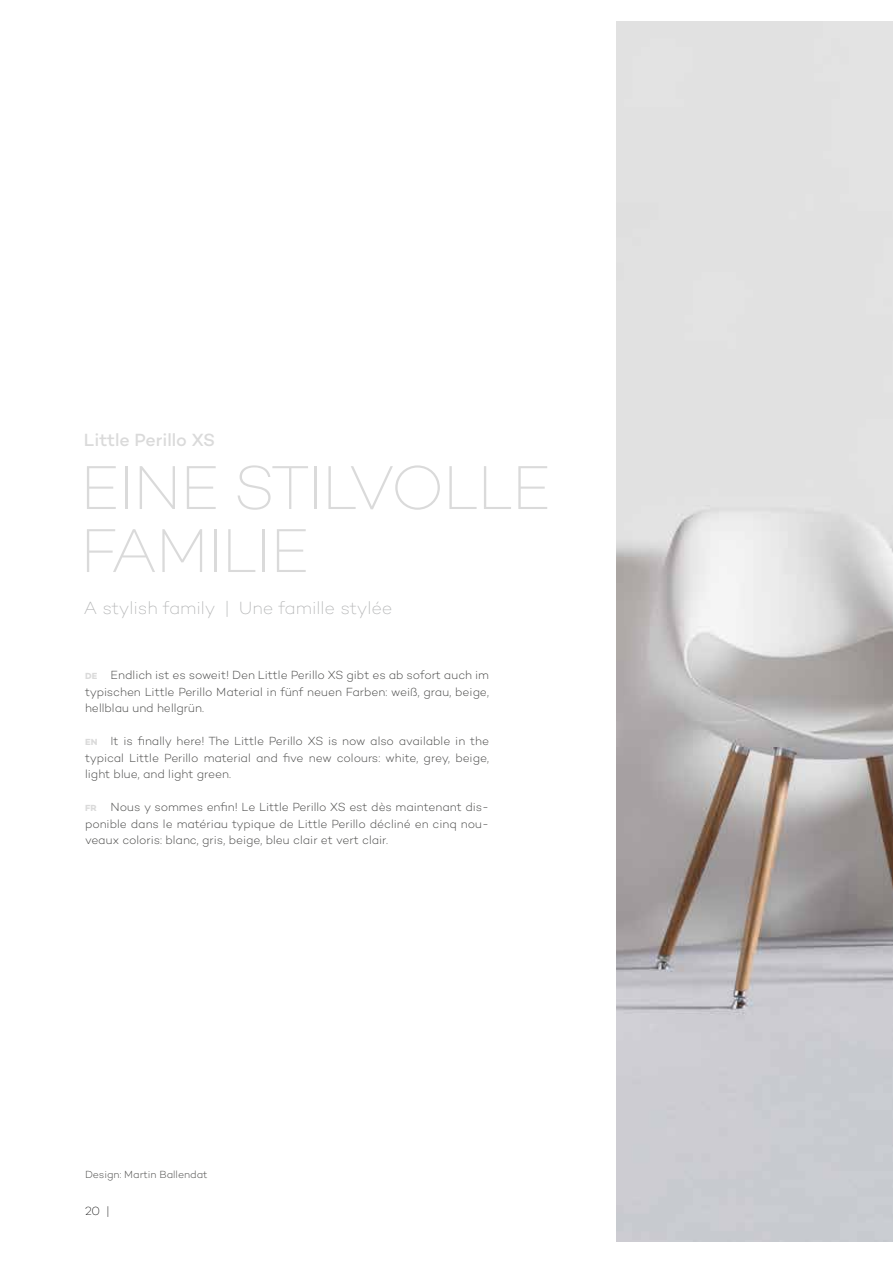
<style>
.page{position:relative;width:893px;height:1263px;background:#fff}
.page>*{position:absolute;margin:0;border:0;box-sizing:border-box;transform-origin:0 0}
.t1{font:200 63px/63px "Campton";letter-spacing:-.03em;color:#dadada}
.t2{font:200 18px "Campton";color:#b1b2b3}
.t3{font:500 18px "Campton";letter-spacing:-.005em;color:#dadada}
.t4{font:300 12px/16.5px "Campton";color:#494948;text-align:justify}
.t5{font:200 12px "Campton";color:#000}
.t6{font:300 10.5px "Campton";color:#494948}
.s1{font-weight:700;font-size:9px;color:#dadada}
</style>
<div class="page">
<img style="left:617px;top:21px;width:276px;height:1221px">
<h2 class="t3" style="left:84px;top:428px;width:133px">Little Perillo XS</h2>
<h1 class="t1" style="left:80px;top:455px;width:473px">EINE STILVOLLE<br>FAMILIE</h1>
<h2 class="t2" style="left:84px;top:597px;width:310px">A stylish family | Une famille stylée</h2>
<p class="t4" style="left:85px;top:666px;width:405px"><span class="s1">DE</span> Endlich ist es soweit! Den Little Perillo XS gibt es ab sofort auch im typischen Little Perillo Material in fünf neuen Farben: weiß, grau, beige, hellblau und hellgrün.</p>
<p class="t4" style="left:85px;top:732px;width:406px"><span class="s1">EN</span> It is finally here! The Little Perillo XS is now also available in the typical Little Perillo material and five new colours: white, grey, beige, light blue, and light green.</p>
<p class="t4" style="left:85px;top:798px;width:405px"><span class="s1">FR</span> Nous y sommes enfin! Le Little Perillo XS est dès maintenant dis&shy;ponible dans le matériau typique de Little Perillo décliné en cinq nou&shy;veaux coloris: blanc, gris, beige, bleu clair et vert clair.</p>
<p class="t6" style="left:85px;top:1168px;width:124px">Design: Martin Ballendat</p>
<p class="t5" style="left:85px;top:1204px;width:26px">20 |</p>
</div>
